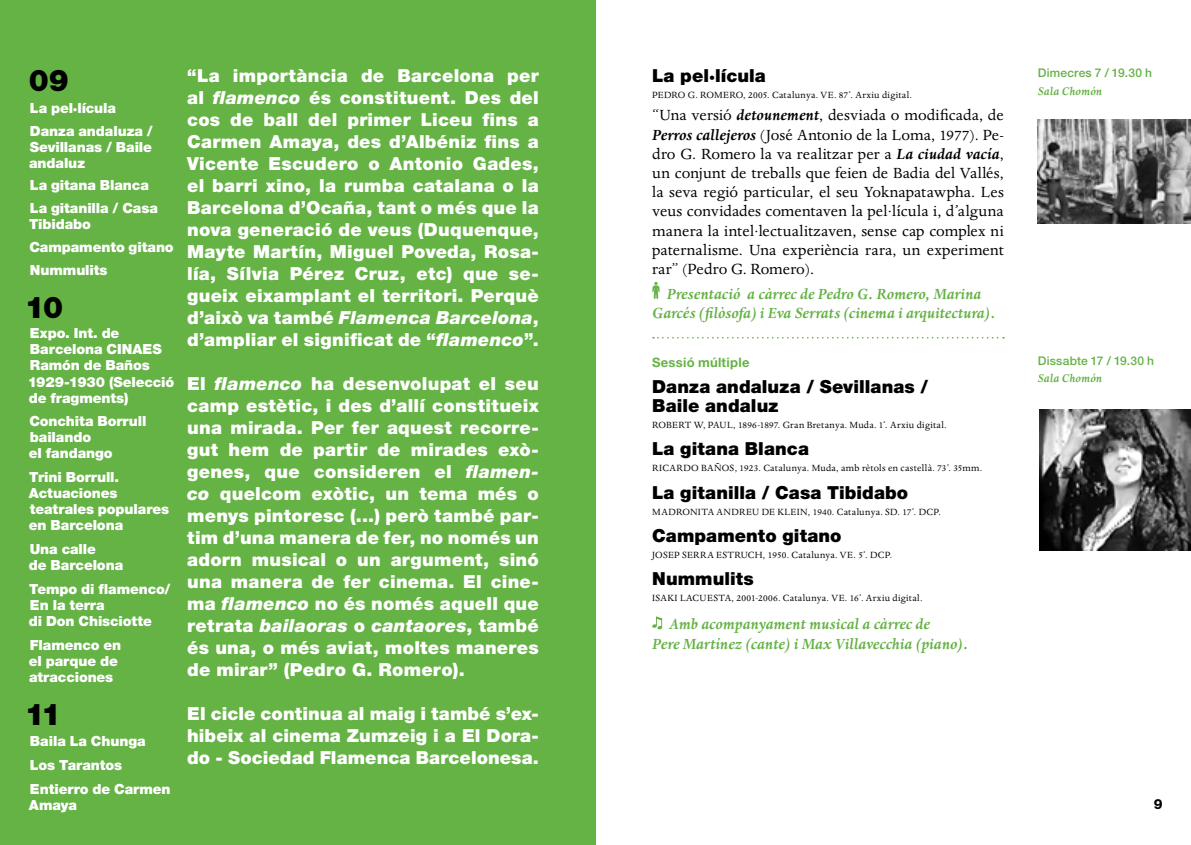
<style>
.page{position:relative;width:1191px;height:845px;background:#fff}
.page>*{position:absolute;margin:0;border:0;box-sizing:border-box;transform-origin:0 0}
.t1{font:900 30px "Helvetica Neue LT";color:#000}
.t2{font:900 18px/22px "Helvetica Neue LT";letter-spacing:.015em;color:#fff;text-align:justify}
.t3{font:900 18px/19.2px "Helvetica Neue LT";letter-spacing:.005em;color:#000}
.t4{font:17px/19.2px "Dante";letter-spacing:.005em;color:#000;text-align:justify}
.t5{font:italic 700 17px/19.2px "Dante";color:#65b245;text-align:center}
.t6{font:900 14px/16px "Helvetica Neue LT";letter-spacing:-.005em;color:#fff}
.t7{font:800 14px "Helvetica Neue LT";color:#000}
.t8{font:700 13px "Helvetica Neue LT";letter-spacing:.02em;color:#65b245}
.t9{font:italic 700 12.8px "Dante";letter-spacing:.01em;color:#65b245}
.t10{font:500 12px "Helvetica Neue LT";letter-spacing:.015em;color:#65b245}
.t11{font:10.4px "Dante";letter-spacing:.02em;color:#000}
.s1{font-style:italic}
.s2{font-weight:700;font-style:italic}
</style>
<div class="page">
<div style="left:0;top:0;width:595px;height:845px;background:#65b245"></div>
<img style="left:1039px;top:410px;width:152px;height:140px">
<img style="left:1037px;top:119px;width:154px;height:104px">
<svg style="left:653px;top:337px;width:351px;height:1px"></svg>
<svg style="left:652px;top:282px;width:7px;height:17px"></svg>
<svg style="left:652px;top:616px;width:10px;height:13px"></svg>
<h1 class="t1" style="left:29px;top:62px;width:42px">09</h1>
<p class="t6" style="left:30px;top:96px;width:124px;line-height:22.8px">La pel·lícula<br>Danza andaluza /</p>
<p class="t6" style="left:29px;top:139px;width:124px">Sevillanas / Baile andaluz</p>
<p class="t6" style="left:30px;top:174px;width:129px;line-height:22.8px">La gitana Blanca<br>La gitanilla / Casa</p>
<p class="t6" style="left:29px;top:213px;width:146px;line-height:22.8px">Tibidabo<br>Campamento gitano<br>Nummulits</p>
<h1 class="t1" style="left:25px;top:289px;width:40px">10</h1>
<p class="t6" style="left:28px;top:325px;width:148px">Expo. Int. de<br>Barcelona CINAES<br>Ramón de Baños<br>1929-1930 (Selecció de fragments)</p>
<p class="t6" style="left:29px;top:413px;width:119px">Conchita Borrull bailando<br>el fandango</p>
<p class="t6" style="left:29px;top:469px;width:142px">Trini Borrull.<br>Actuaciones teatrales populares en Barcelona</p>
<p class="t6" style="left:29px;top:541px;width:96px">Una calle<br>de Barcelona</p>
<p class="t6" style="left:29px;top:581px;width:143px">Tempo di flamenco/<br>En la terra<br>di Don Chisciotte</p>
<p class="t6" style="left:29px;top:637px;width:94px">Flamenco en el parque de atracciones</p>
<h1 class="t1" style="left:25px;top:697px;width:38px">11</h1>
<p class="t6" style="left:30px;top:729px;width:142px;line-height:24px">Baila La Chunga<br>Los Tarantos<br>Entierro de Carmen</p>
<p class="t6" style="left:29px;top:797px;width:50px">Amaya</p>
<p class="t2" style="left:187px;top:64px;width:353px">“La importància de Barcelona per al <span class="s1">flamenco</span> és constituent. Des del cos de ball del primer Liceu fins a Carmen Amaya, des d’Albéniz fins a Vicente Escudero o Antonio Gades, el barri xino, la rumba catalana o la Barcelona d’Ocaña, tant o més que la nova generació de veus (Duquenque, Mayte Martín, Miguel Poveda, Rosa&shy;lía, Sílvia Pérez Cruz, etc) que se&shy;gueix eixamplant el territori. Perquè d’això va també <span class="s1">Flamenca Barcelona</span>, d’ampliar el significat de “<span class="s1">flamenco</span>”.</p>
<p class="t2" style="left:187px;top:372px;width:353px">El <span class="s1">flamenco</span> ha desenvolupat el seu camp estètic, i des d’allí constitueix una mirada. Per fer aquest recorre&shy;gut hem de partir de mirades exò&shy;genes, que consideren el <span class="s1">flamen&shy;co</span> quelcom exòtic, un tema més o menys pintoresc (...) però també par&shy;tim d’una manera de fer, no només un adorn musical o un argument, sinó una manera de fer cinema. El cine&shy;ma <span class="s1">flamenco</span> no és només aquell que retrata <span class="s1">bailaoras</span> o <span class="s1">cantaores</span>, també és una, o més aviat, moltes maneres de mirar” (Pedro G. Romero).</p>
<p class="t2" style="left:187px;top:702px;width:353px">El cicle continua al maig i també s’ex&shy;hibeix al cinema Zumzeig i a El Dora&shy;do - Sociedad Flamenca Barcelonesa.</p>
<p class="t3" style="left:652px;top:66px;width:115px">La pel·lícula</p>
<p class="t11" style="left:652px;top:89px;width:261px">PEDRO G. ROMERO, 2005. Catalunya. VE. 87’. Arxiu digital.</p>
<p class="t4" style="left:652px;top:106px;width:353px">“Una versió <span class="s2">detounement</span>, desviada o modificada, de <span class="s2">Perros callejeros</span> (José Antonio de la Loma, 1977). Pe&shy;dro G. Romero la va realitzar per a <span class="s2">La ciudad vacía</span>, un conjunt de treballs que feien de Badia del Vallés, la seva regió particular, el seu Yoknapatawpha. Les veus convidades comentaven la pel·lícula i, d’alguna manera la intel·lectualitzaven, sense cap complex ni paternalisme. Una experiència rara, un experiment rar” (Pedro G. Romero).</p>
<p class="t5" style="left:652px;top:284px;width:345px">Presentació a càrrec de Pedro G. Romero, Marina<br>Garcés (filòsofa) i Eva Serrats (cinema i arquitectura).</p>
<p class="t8" style="left:652px;top:354px;width:99px">Sessió múltiple</p>
<p class="t3" style="left:652px;top:377px;width:277px">Danza andaluza / Sevillanas /<br>Baile andaluz</p>
<p class="t11" style="left:652px;top:419px;width:296px">ROBERT W, PAUL, 1896-1897. Gran Bretanya. Muda. 1’. Arxiu digital.</p>
<p class="t3" style="left:652px;top:439px;width:158px">La gitana Blanca</p>
<p class="t11" style="left:652px;top:462px;width:332px">RICARDO BAÑOS, 1923. Catalunya. Muda, amb rètols en castellà. 73’. 35mm.</p>
<p class="t3" style="left:652px;top:482px;width:258px">La gitanilla / Casa Tibidabo</p>
<p class="t11" style="left:652px;top:506px;width:290px">MADRONITA ANDREU DE KLEIN, 1940. Catalunya. SD. 17’. DCP.</p>
<p class="t3" style="left:652px;top:526px;width:191px">Campamento gitano</p>
<p class="t11" style="left:652px;top:549px;width:242px">JOSEP SERRA ESTRUCH, 1950. Catalunya. VE. 5’. DCP.</p>
<p class="t3" style="left:652px;top:569px;width:103px">Nummulits</p>
<p class="t11" style="left:652px;top:592px;width:272px">ISAKI LACUESTA, 2001-2006. Catalunya. VE. 16’. Arxiu digital.</p>
<p class="t5" style="left:652px;top:615px;width:317px;text-align:left;text-indent:17px">Amb acompanyament musical a càrrec de<br>Pere Martínez (cante) i Max Villavecchia (piano).</p>
<p class="t10" style="left:1037px;top:66px;width:116px">Dimecres 7 / 19.30 h</p>
<p class="t9" style="left:1037px;top:84px;width:66px">Sala Chomón</p>
<p class="t10" style="left:1037px;top:353px;width:118px">Dissabte 17 / 19.30 h</p>
<p class="t9" style="left:1037px;top:371px;width:66px">Sala Chomón</p>
<p class="t7" style="left:1154px;top:795px;width:10px">9</p>
</div>
